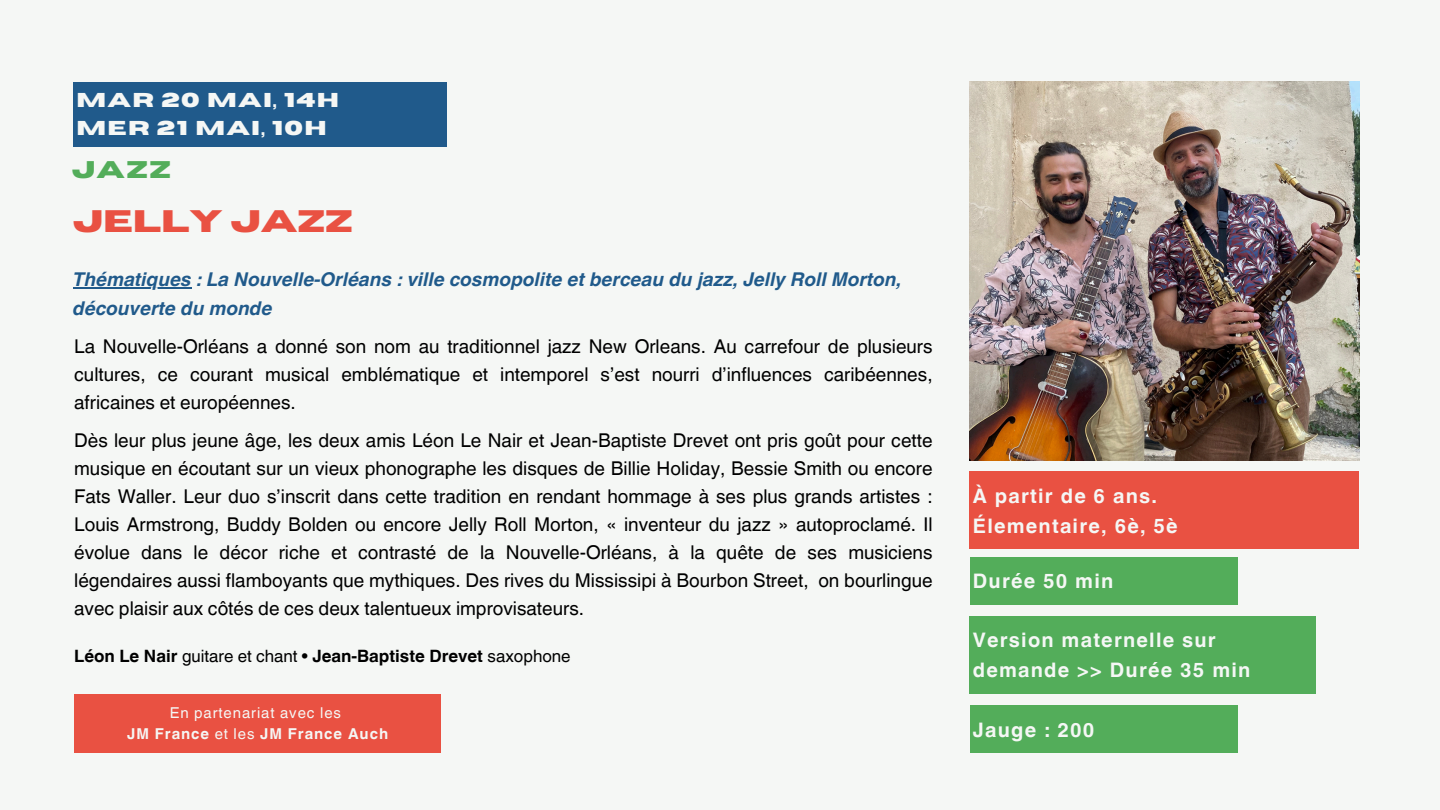
<style>
.page{position:relative;width:1440px;height:810px;background:#f5f7f5}
.page>*{position:absolute;margin:0;border:0;box-sizing:border-box;transform-origin:0 0}
.t1{font:700 31px "Horizon";color:#e95142}
.t2{font:700 24px "Horizon";color:#53ad5a}
.t3{font:700 20px/30px "Helvetica World";letter-spacing:.06em;color:#f5f7f5}
.t4{font:700 20px/27.8px "Horizon";letter-spacing:.06em;color:#f5f7f5}
.t5{font:19px/28px "Helvetica World";color:#000;text-align:justify}
.t6{font:italic 700 19px/29.2px "Helvetica World";color:#205a8b}
.t7{font:700 17px "Helvetica World";color:#000}
.t8{font:700 15px "Helvetica World";letter-spacing:.06em;color:#f5f7f5}
.t9{font:15px "Helvetica World";letter-spacing:.06em;color:#f5f7f5}
.s1{font-weight:400}
</style>
<div class="page">
<div style="left:74px;top:83px;width:373px;height:64px;background:#205a8b"></div>
<div style="left:970px;top:557px;width:268px;height:48px;background:#53ad5a"></div>
<div style="left:970px;top:471px;width:389px;height:78px;background:#e95142"></div>
<div style="left:970px;top:616px;width:346px;height:78px;background:#53ad5a"></div>
<div style="left:970px;top:705px;width:268px;height:48px;background:#53ad5a"></div>
<img style="left:970px;top:81px;width:389px;height:379px">
<hr style="left:73px;top:288px;width:118px;height:1px;background:#205a8b">
<div style="left:74px;top:694px;width:367px;height:59px;background:#e95142"></div>
<h3 class="t4" style="left:77px;top:87px;width:264px">MAR 20 MAI, 14H<br>MER 21 MAI, 10H</h3>
<p class="t2" style="left:72px;top:158px;width:101px">JAZZ</p>
<h6 class="t1" style="left:73px;top:206px;width:282px">JELLY JAZZ</h6>
<p class="t6" style="left:73px;top:263px;width:830px">Thématiques : La Nouvelle-Orléans : ville cosmopolite et berceau du jazz, Jelly Roll Morton, découverte du monde</p>
<h4 class="t5" style="left:74px;top:332px;width:860px">La Nouvelle-Orléans a donné son nom au traditionnel jazz New Orleans. Au carrefour de plusieurs cultures, ce courant musical emblématique et intemporel s’est nourri d’influences caribéennes, africaines et européennes.</h4>
<h4 class="t5" style="left:74px;top:427px;width:860px">Dès leur plus jeune âge, les deux amis Léon Le Nair et Jean-Baptiste Drevet ont pris goût pour cette musique en écoutant sur un vieux phonographe les disques de Billie Holiday, Bessie Smith ou encore Fats Waller. Leur duo s’inscrit dans cette tradition en rendant hommage à ses plus grands artistes :<br>Louis Armstrong, Buddy Bolden ou encore Jelly Roll Morton, « inventeur du jazz » autoproclamé. Il évolue dans le décor riche et contrasté de la Nouvelle-Orléans, à la quête de ses musiciens légendaires aussi flamboyants que mythiques. Des rives du Mississipi à Bourbon Street, on bourlingue avec plaisir aux côtés de ces deux talentueux improvisateurs.</h4>
<p class="t7" style="left:74px;top:642px;width:498px">Léon Le Nair <span class="s1">guitare et chant •</span> Jean-Baptiste Drevet <span class="s1">saxophone</span></p>
<h4 class="t9" style="left:170px;top:704px;width:173px">En partenariat avec les</h4>
<h4 class="t8" style="left:127px;top:722px;width:263px">JM France <span class="s1">et les</span> JM France Auch</h4>
<h1 class="t3" style="left:973px;top:479px;width:206px">À partir de 6 ans.<br>Élementaire, 6è, 5è</h1>
<h2 class="t3" style="left:973px;top:564px;width:142px">Durée 50 min</h2>
<h4 class="t3" style="left:973px;top:623px;width:279px">Version maternelle sur demande &gt;&gt; Durée 35 min</h4>
<h5 class="t3" style="left:973px;top:712px;width:123px">Jauge : 200</h5>
</div>
